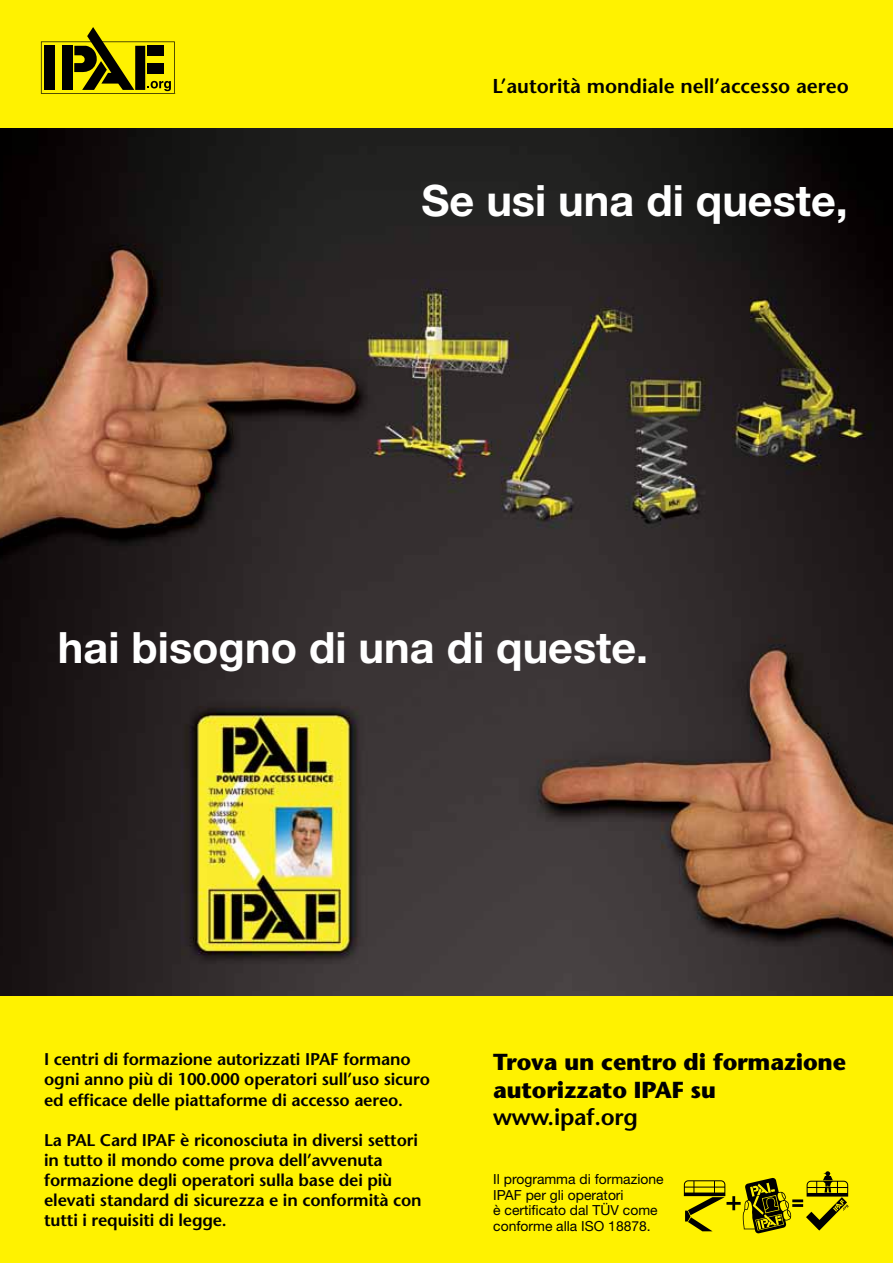
<style>
.page{position:relative;width:893px;height:1263px;background:#fff}
.page>*{position:absolute;margin:0;border:0;box-sizing:border-box;transform-origin:0 0}
.t1{font:700 43.2px "Helvetica Neue";color:#fff}
.t2{font:700 23.1px/27.8px "Stone Sans Std";letter-spacing:-.01em;color:#000}
.t3{font:600 20.1px "Stone Sans Std";color:#000}
.t4{font:600 16.95px/20.1px "Stone Sans Std";letter-spacing:-.01em;color:#000}
.t5{font:13.95px/15.5px "Helvetica Neue";color:#000}
.s1{font-weight:600}
</style>
<div class="page">
<img style="left:0;top:128px;width:893px;height:868px">
<div style="left:0;top:996px;width:893px;height:267px;background:#fff200"></div>
<svg style="left:684px;top:1171px;width:165px;height:62px"></svg>
<div style="left:0;top:0;width:893px;height:128px;background:#fff200"></div>
<svg style="left:41px;top:27px;width:134px;height:67px"></svg>
<p class="t3" style="left:493px;top:74px;width:358px">L’autorità mondiale nell’accesso aereo</p>
<p class="t1" style="left:421px;top:174px;width:428px">Se usi una di queste,</p>
<p class="t1" style="left:58px;top:620px;width:592px">hai bisogno di una di queste.</p>
<p class="t4" style="left:44px;top:1049px;width:387px">I centri di formazione autorizzati IPAF formano ogni anno più di 100.000 operatori sull’uso sicuro ed efficace delle piattaforme di accesso aereo.</p>
<p class="t4" style="left:44px;top:1130px;width:379px">La PAL Card IPAF è riconosciuta in diversi settori in tutto il mondo come prova dell’avvenuta formazione degli operatori sulla base dei più elevati standard di sicurezza e in conformità con tutti i requisiti di legge.</p>
<p class="t2" style="left:493px;top:1048px;width:354px">Trova un centro di formazione autorizzato IPAF su <span class="s1">www.ipaf.org</span></p>
<p class="t5" style="left:493px;top:1171px;width:172px">Il programma di formazione<br>IPAF per gli operatori<br>è certificato dal TÜV come conforme alla ISO 18878.</p>
</div>
